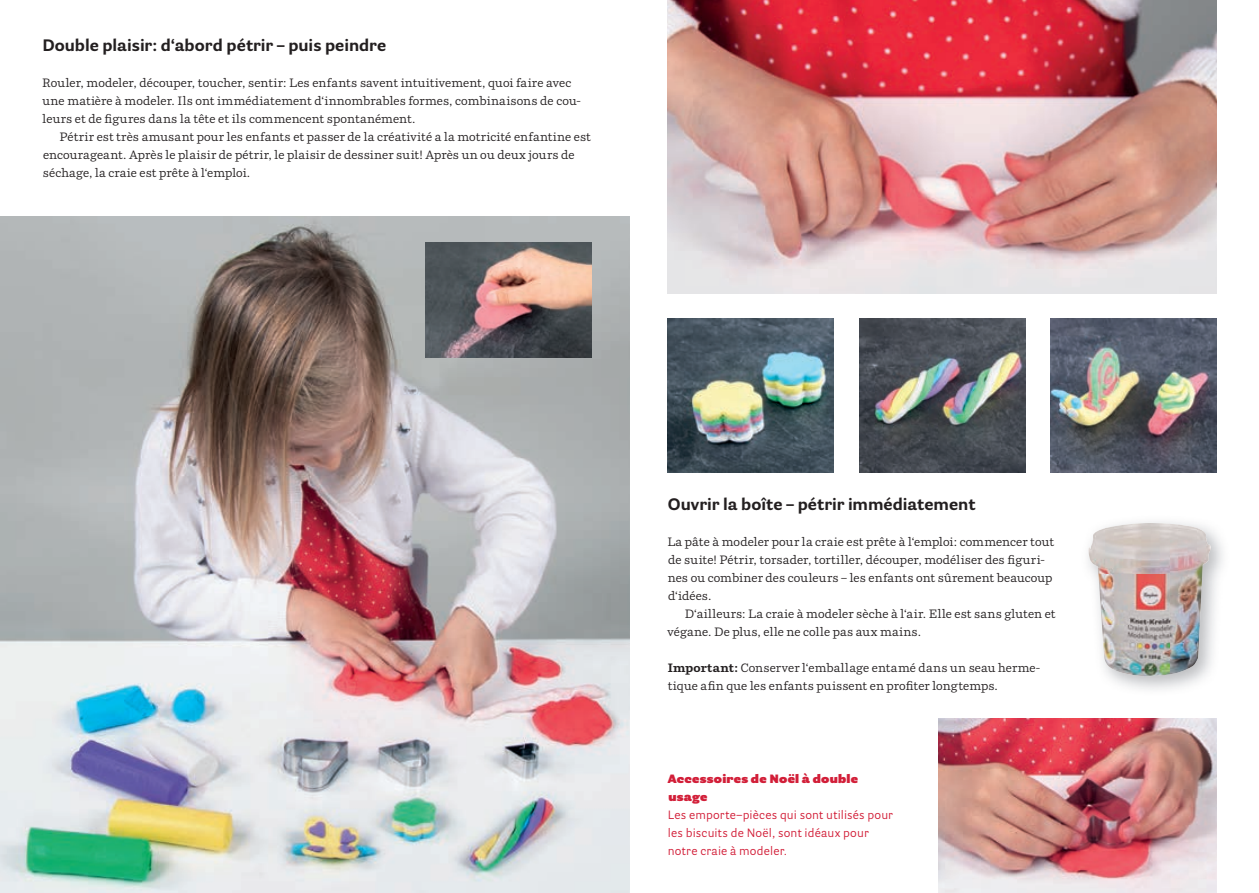
<style>
.page{position:relative;width:1259px;height:893px;background:#fff}
.page>*{position:absolute;margin:0;border:0;box-sizing:border-box;transform-origin:0 0}
.t1{font:700 16.5px "Parry Grotesque Pro";color:#231f20}
.t2{font:12px/18px "Parry Pro";letter-spacing:.01em;color:#231f20}
.t3{font:12px/18px "Parry Grotesque Pro";letter-spacing:.015em;color:#d21e38}
.t4{font:900 12px/18px "Parry Grotesque Pro";letter-spacing:.02em;color:#d21e38}
.s1{font-weight:700}
</style>
<div class="page">
<img style="left:0;top:217px;width:629px;height:676px">
<img style="left:938px;top:719px;width:278px;height:174px">
<img style="left:668px;top:0;width:548px;height:293px">
<img style="left:668px;top:319px;width:165px;height:153px">
<img style="left:1050px;top:319px;width:166px;height:153px">
<img style="left:859px;top:319px;width:166px;height:153px">
<img style="left:1094px;top:521px;width:129px;height:169px">
<img style="left:1088px;top:523px;width:82px;height:51px">
<img style="left:1170px;top:524px;width:40px;height:101px">
<img style="left:1098px;top:574px;width:72px;height:51px">
<img style="left:1102px;top:625px;width:68px;height:51px">
<img style="left:1170px;top:625px;width:29px;height:49px">
<img style="left:425px;top:242px;width:166px;height:115px">
<h1 class="t1" style="left:42px;top:33px;width:345px">Double plaisir: d‘abord pétrir – puis peindre</h1>
<p class="t2" style="left:42px;top:74px;width:540px">Rouler, modeler, découper, toucher, sentir: Les enfants savent intuitivement, quoi faire avec une matière à modeler. Ils ont immédiatement d‘innombrables formes, combinaisons de cou&shy;leurs et de figures dans la tête et ils commencent spontanément.</p>
<p class="t2" style="left:43px;top:128px;width:549px;text-indent:17px">Pétrir est très amusant pour les enfants et passer de la créativité a la motricité enfantine est encourageant. Après le plaisir de pétrir, le plaisir de dessiner suit! Après un ou deux jours de séchage, la craie est prête à l‘emploi.</p>
<h1 class="t1" style="left:668px;top:493px;width:309px">Ouvrir la boîte – pétrir immédiatement</h1>
<p class="t2" style="left:667px;top:533px;width:388px">La pâte à modeler pour la craie est prête à l‘emploi: commencer tout de suite! Pétrir, torsader, tortiller, découper, modéliser des figuri&shy;nes ou combiner des couleurs – les enfants ont sûrement beaucoup d‘idées.</p>
<p class="t2" style="left:667px;top:605px;width:389px;text-indent:17px">D‘ailleurs: La craie à modeler sèche à l‘air. Elle est sans gluten et végane. De plus, elle ne colle pas aux mains.</p>
<p class="t2" style="left:668px;top:659px;width:374px"><span class="s1">Important:</span> Conserver l‘emballage entamé dans un seau herme&shy;tique afin que les enfants puissent en profiter longtemps.</p>
<p class="t4" style="left:668px;top:769px;width:192px">Accessoires de Noël à double usage</p>
<p class="t3" style="left:668px;top:805px;width:227px">Les emporte–pièces qui sont utilisés pour les biscuits de Noël, sont idéaux pour notre craie à modeler.</p>
</div>
